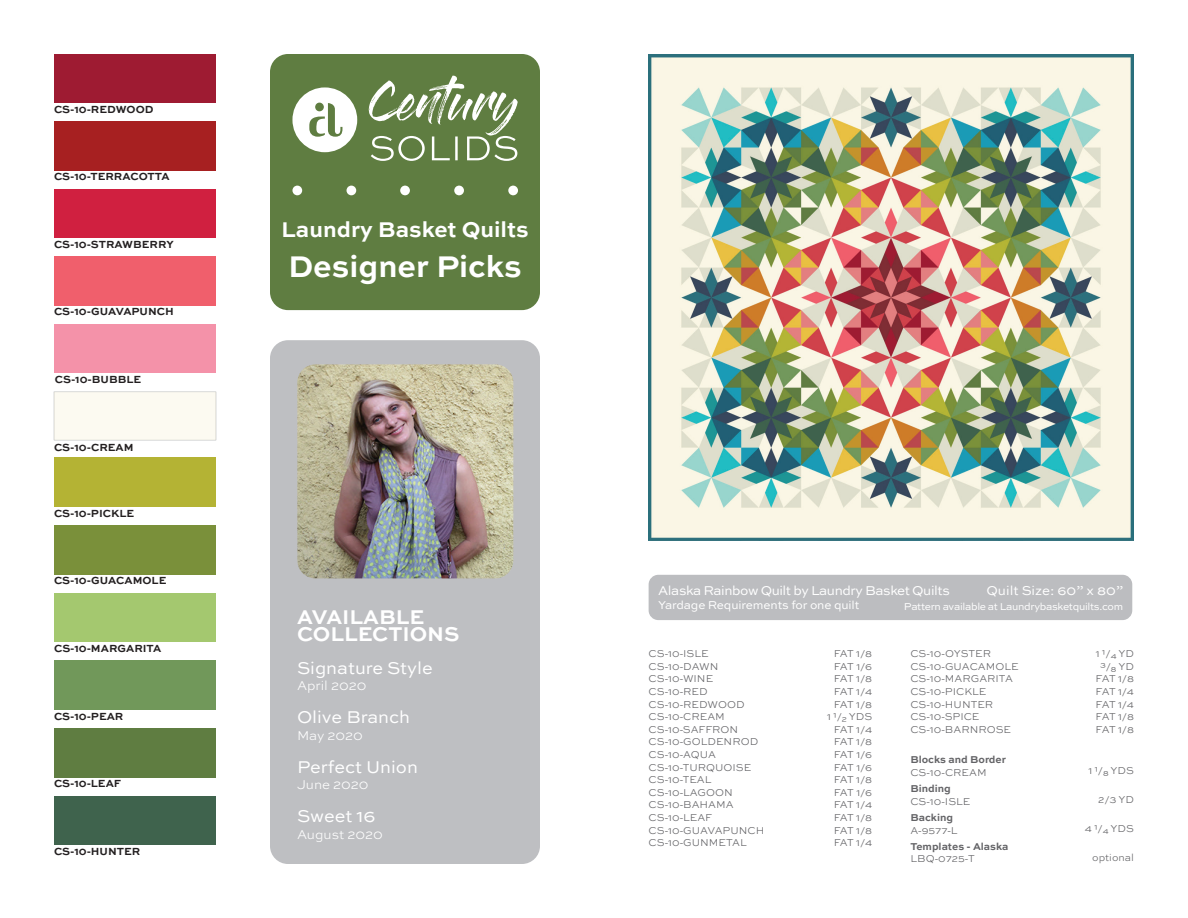
<style>
.page{position:relative;width:1188px;height:918px;background:#fff}
.page>*{position:absolute;margin:0;border:0;box-sizing:border-box;transform-origin:0 0}
.t1{font:700 31.5px "Sweet Sans";color:#fff}
.t2{font:700 22.5px "Sweet Sans";color:#fff}
.t3{font:700 21px/16.5px "Sweet Sans";color:#fff}
.t4{font:18px "Sweet Sans";color:#fff}
.t5{font:13.5px "Sweet Sans";letter-spacing:-.03em;color:#fff}
.t6{font:300 13.5px "Sweet Sans";color:#fff}
.t7{font:13.5px "Sweet Sans";color:#fff}
.t8{font:12px "Sweet Sans";letter-spacing:-.01em;color:#fff}
.t9{font:700 10.8px "Sweet Sans";color:#231f20}
.t10{font:300 10.5px/12.6px "Sweet Sans";color:#636366}
.t11{font:300 10.5px/12.6px "Sweet Sans";letter-spacing:-.055em;color:#636366;text-align:right}
.t12{font:700 10.5px "Sweet Sans";color:#636366}
.t13{font:10.5px "Sweet Sans";letter-spacing:-.03em;color:#fff}
</style>
<div class="page">
<div style="left:270px;top:340px;width:270px;height:524px;background:#bebfc2;border-radius:18px"></div>
<div style="left:54px;top:54px;width:162px;height:49px;background:#9e1b32"></div>
<div style="left:54px;top:122px;width:162px;height:48px;background:#a72021"></div>
<div style="left:54px;top:189px;width:162px;height:49px;background:#d02040"></div>
<div style="left:54px;top:257px;width:162px;height:48px;background:#f05f6c"></div>
<div style="left:54px;top:392px;width:162px;height:48px;background:#fcfaf1"></div>
<div style="left:54px;top:661px;width:162px;height:48px;background:#71985a"></div>
<div style="left:54px;top:458px;width:162px;height:48px;background:#b4b334"></div>
<div style="left:54px;top:525px;width:162px;height:49px;background:#7a903a"></div>
<div style="left:54px;top:729px;width:162px;height:48px;background:#5f7d41"></div>
<div style="left:54px;top:796px;width:162px;height:49px;background:#3f634d"></div>
<div style="left:270px;top:54px;width:270px;height:256px;background:#5f7d41;border-radius:18px"></div>
<svg style="left:369px;top:76px;width:149px;height:85px"></svg>
<svg style="left:292px;top:87px;width:65px;height:65px"></svg>
<div style="left:292px;top:186px;width:10px;height:9px;background:#fff;border-radius:50%"></div>
<div style="left:347px;top:186px;width:9px;height:9px;background:#fff;border-radius:50%"></div>
<div style="left:454px;top:186px;width:10px;height:9px;background:#fff;border-radius:50%"></div>
<div style="left:508px;top:186px;width:10px;height:9px;background:#fff;border-radius:50%"></div>
<div style="left:400px;top:186px;width:10px;height:9px;background:#fff;border-radius:50%"></div>
<div style="left:649px;top:575px;width:483px;height:45px;background:#bcbdc0;border-radius:10px"></div>
<img style="left:297px;top:364px;width:216px;height:214px">
<img style="left:648px;top:54px;width:486px;height:486px">
<p class="t9" style="left:54px;top:103px;width:101px">CS-10-REDWOOD</p>
<p class="t9" style="left:54px;top:170px;width:117px">CS-10-TERRACOTTA</p>
<p class="t9" style="left:54px;top:238px;width:121px">CS-10-STRAWBERRY</p>
<p class="t9" style="left:54px;top:306px;width:121px">CS-10-GUAVAPUNCH</p>
<p class="t9" style="left:55px;top:373px;width:88px">CS-10-BUBBLE</p>
<p class="t9" style="left:54px;top:441px;width:81px">CS-10-CREAM</p>
<p class="t9" style="left:54px;top:507px;width:82px">CS-10-PICKLE</p>
<p class="t9" style="left:54px;top:575px;width:114px">CS-10-GUACAMOLE</p>
<p class="t9" style="left:54px;top:642px;width:109px">CS-10-MARGARITA</p>
<p class="t9" style="left:54px;top:710px;width:71px">CS-10-PEAR</p>
<p class="t9" style="left:54px;top:778px;width:69px">CS-10-LEAF</p>
<p class="t9" style="left:54px;top:845px;width:88px">CS-10-HUNTER</p>
<h2 class="t2" style="left:281px;top:216px;width:249px">Laundry Basket Quilts</h2>
<h1 class="t1" style="left:288px;top:248px;width:235px">Designer Picks</h1>
<h3 class="t3" style="left:297px;top:609px;width:164px">AVAILABLE<br>COLLECTIONS</h3>
<h3 class="t4" style="left:297px;top:657px;width:137px">Signature Style</h3>
<p class="t6" style="left:297px;top:678px;width:71px">April 2020</p>
<h3 class="t4" style="left:297px;top:707px;width:115px">Olive Branch</h3>
<p class="t6" style="left:297px;top:727px;width:67px">May 2020</p>
<h3 class="t4" style="left:297px;top:756px;width:122px">Perfect Union</h3>
<p class="t6" style="left:297px;top:777px;width:73px">June 2020</p>
<h3 class="t4" style="left:297px;top:806px;width:80px">Sweet 16</h3>
<p class="t6" style="left:297px;top:826px;width:87px">August 2020</p>
<p class="t5" style="left:658px;top:583px;width:293px">Alaska Rainbow Quilt by Laundry Basket Quilts</p>
<p class="t8" style="left:658px;top:598px;width:203px">Yardage Requirements for one quilt</p>
<p class="t7" style="left:987px;top:583px;width:138px">Quilt Size: 60” x 80”</p>
<p class="t13" style="left:904px;top:600px;width:221px">Pattern available at Laundrybasketquilts.com</p>
<p class="t10" style="left:649px;top:648px;width:117px">CS-10-ISLE<br>CS-10-DAWN<br>CS-10-WINE<br>CS-10-RED<br>CS-10-REDWOOD<br>CS-10-CREAM<br>CS-10-SAFFRON<br>CS-10-GOLDENROD<br>CS-10-AQUA<br>CS-10-TURQUOISE<br>CS-10-TEAL<br>CS-10-LAGOON<br>CS-10-BAHAMA<br>CS-10-LEAF<br>CS-10-GUAVAPUNCH<br>CS-10-GUNMETAL</p>
<p class="t11" style="left:827px;top:648px;width:47px">FAT 1/8<br>FAT 1/6<br>FAT 1/8<br>FAT 1/4<br>FAT 1/8<br>1 ¹/₂ YDS<br>FAT 1/4<br>FAT 1/8<br>FAT 1/6<br>FAT 1/6<br>FAT 1/8<br>FAT 1/6<br>FAT 1/4<br>FAT 1/8<br>FAT 1/8<br>FAT 1/4</p>
<p class="t10" style="left:910px;top:648px;width:110px">CS-10-OYSTER<br>CS-10-GUACAMOLE<br>CS-10-MARGARITA<br>CS-10-PICKLE<br>CS-10-HUNTER<br>CS-10-SPICE<br>CS-10-BARNROSE</p>
<p class="t12" style="left:910px;top:754px;width:97px">Blocks and Border</p>
<p class="t10" style="left:910px;top:766px;width:78px">CS-10-CREAM</p>
<p class="t12" style="left:910px;top:783px;width:42px">Binding</p>
<p class="t10" style="left:910px;top:795px;width:61px">CS-10-ISLE</p>
<p class="t12" style="left:910px;top:811px;width:44px">Backing</p>
<p class="t10" style="left:910px;top:824px;width:49px">A-9577-L</p>
<p class="t12" style="left:910px;top:840px;width:100px">Templates - Alaska</p>
<p class="t10" style="left:910px;top:853px;width:66px">LBQ-0725-T</p>
<p class="t11" style="left:1096px;top:648px;width:40px;text-align:center">1 ¹/₄ YD<br>³/₈ YD<br>FAT 1/8<br>FAT 1/4<br>FAT 1/4<br>FAT 1/8<br>FAT 1/8</p>
<p class="t10" style="left:1088px;top:765px;width:47px">1 ¹/₈ YDS</p>
<p class="t10" style="left:1098px;top:794px;width:37px">2/3 YD</p>
<p class="t10" style="left:1085px;top:822px;width:51px">4 ¹/₄ YDS</p>
<p class="t10" style="left:1092px;top:851px;width:43px">optional</p>
</div>
